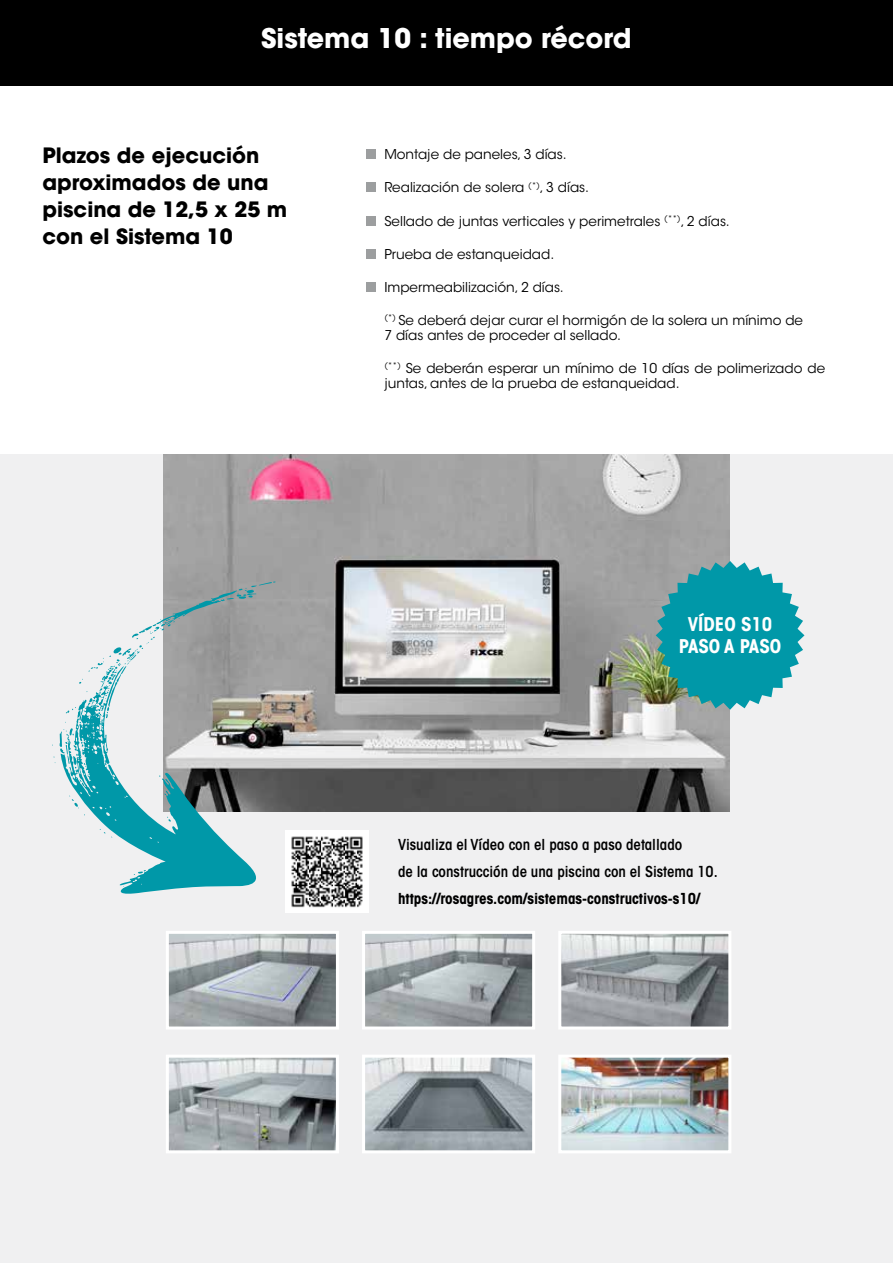
<style>
.page{position:relative;width:893px;height:1263px;background:#fff}
.page>*{position:absolute;margin:0;border:0;box-sizing:border-box;transform-origin:0 0}
.t1{font:700 27px "ITC Avant Garde Std";color:#fff}
.t2{font:700 21px/27px "ITC Avant Garde Std";color:#000}
.t3{font:700 condensed 18.75px/22.5px "ITC Avant Garde Std";color:#fff;text-align:center}
.t4{font:600 condensed 15px/27px "ITC Avant Garde Std";color:#000}
.t5{font:700 condensed 15px "ITC Avant Garde Std";color:#000}
.t6{font:13.5px/14.9px "ITC Avant Garde Std";color:#000}
</style>
<div class="page">
<div style="left:0;top:454px;width:893px;height:809px;background:#f0f0f1"></div>
<img style="left:170px;top:935px;width:165px;height:90px">
<div style="left:166px;top:931px;width:173px;height:98px;border:3px solid #fff"></div>
<img style="left:366px;top:935px;width:165px;height:90px">
<div style="left:362px;top:931px;width:173px;height:98px;border:3px solid #fff"></div>
<img style="left:562px;top:935px;width:165px;height:90px">
<div style="left:558px;top:931px;width:173px;height:98px;border:3px solid #fff"></div>
<img style="left:170px;top:1058px;width:165px;height:91px">
<div style="left:166px;top:1054px;width:173px;height:99px;border:3px solid #fff"></div>
<img style="left:366px;top:1058px;width:165px;height:91px">
<div style="left:362px;top:1054px;width:173px;height:99px;border:3px solid #fff"></div>
<img style="left:562px;top:1058px;width:165px;height:91px">
<div style="left:558px;top:1054px;width:173px;height:99px;border:3px solid #fff"></div>
<img style="left:164px;top:454px;width:565px;height:358px">
<img style="left:286px;top:830px;width:83px;height:83px">
<svg style="left:52px;top:581px;width:224px;height:313px"></svg>
<svg style="left:656px;top:561px;width:148px;height:149px;background:#37a4ad"></svg>
<div style="left:0;top:0;width:893px;height:85px;background:#000"></div>
<div style="left:366px;top:149px;width:10px;height:10px;background:#9c9e9f"></div>
<div style="left:366px;top:182px;width:10px;height:10px;background:#9c9e9f"></div>
<div style="left:366px;top:216px;width:10px;height:9px;background:#9c9e9f"></div>
<div style="left:366px;top:249px;width:10px;height:10px;background:#9c9e9f"></div>
<div style="left:366px;top:282px;width:10px;height:10px;background:#9c9e9f"></div>
<h1 class="t1" style="left:261px;top:21px;width:372px">Sistema 10 : tiempo récord</h1>
<h2 class="t2" style="left:43px;top:142px;width:246px">Plazos de ejecución aproximados de una piscina de 12,5 x 25 m con el Sistema 10</h2>
<p class="t6" style="left:384px;top:147px;width:184px">Montaje de paneles, 3 días.</p>
<p class="t6" style="left:384px;top:180px;width:206px">Realización de solera <sup>(*)</sup>, 3 días.</p>
<p class="t6" style="left:384px;top:213px;width:347px">Sellado de juntas verticales y perimetrales <sup>(**)</sup>, 2 días.</p>
<p class="t6" style="left:384px;top:247px;width:171px">Prueba de estanqueidad.</p>
<p class="t6" style="left:384px;top:280px;width:181px">Impermeabilización, 2 días.</p>
<p class="t6" style="left:384px;top:313px;width:420px"><sup>(*)</sup> Se deberá dejar curar el hormigón de la solera un mínimo de<br>7 días antes de proceder al sellado.</p>
<p class="t6" style="left:384px;top:361px;width:442px"><sup>(**)</sup> Se deberán esperar un mínimo de 10 días de polimerizado de juntas, antes de la prueba de estanqueidad.</p>
<h3 class="t3" style="left:679px;top:613px;width:104px">VÍDEO S10<br>PASO A PASO</h3>
<p class="t4" style="left:398px;top:831px;width:321px">Visualiza el Vídeo con el paso a paso detallado<br>de la construcción de una piscina con el Sistema 10.</p>
<p class="t5" style="left:398px;top:889px;width:304px">https://rosagres.com/sistemas-constructivos-s10/</p>
</div>
